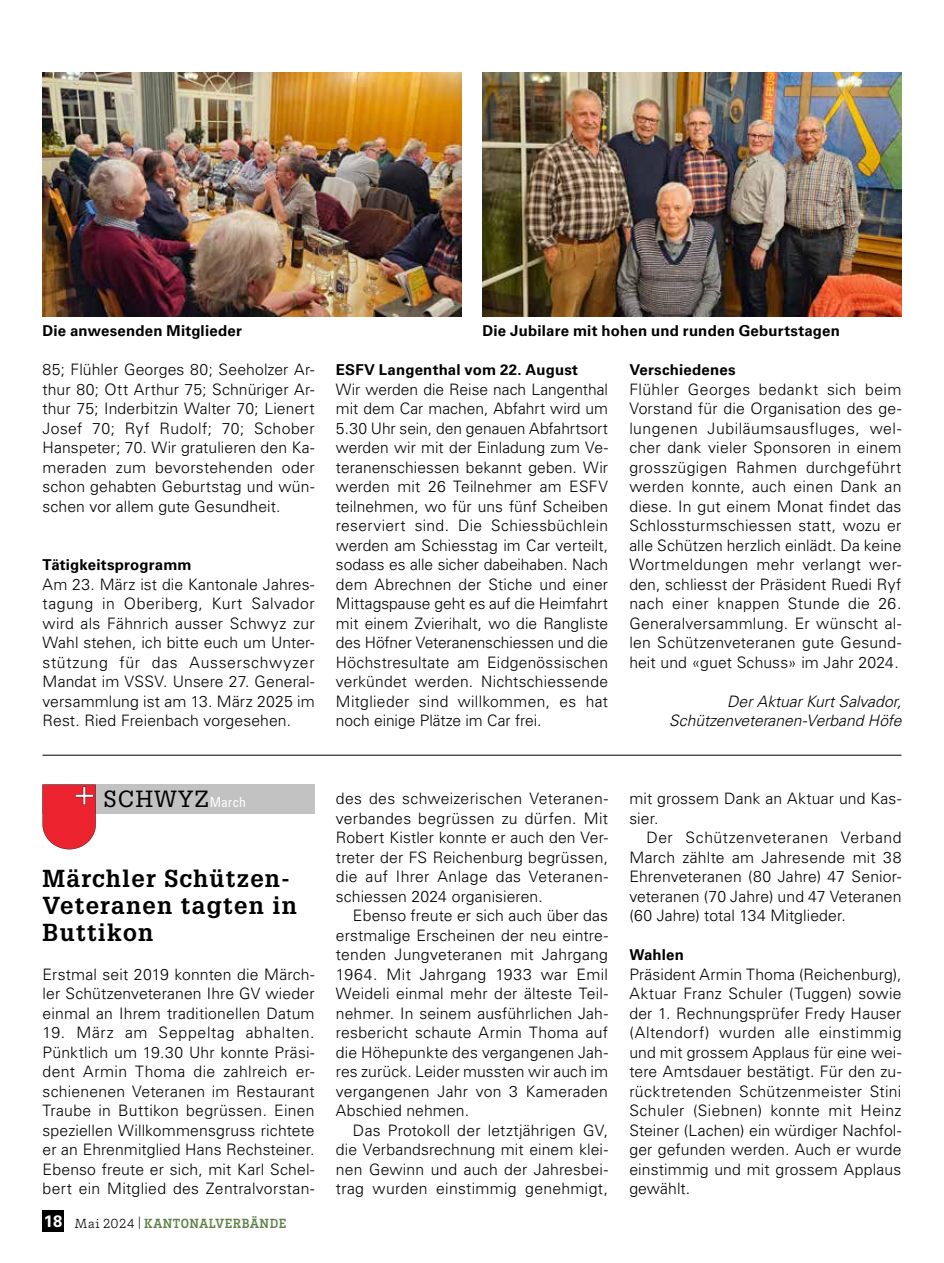
<style>
.page{position:relative;width:944px;height:1263px;background:#fff}
.page>*{position:absolute;margin:0;border:0;box-sizing:border-box;transform-origin:0 0}
.t1{font:700 24px/27px "Glypha LT Std";letter-spacing:.05em;color:#000}
.t2{font:22.8px "Glypha LT Std";letter-spacing:.05em;color:#000}
.t3{font:700 16.5px "Univers LT Std";color:#fff}
.t4{font:300 15.75px/19.5px "Univers LT Std";letter-spacing:.01em;color:#000;text-align:justify}
.t5{font:italic 300 15.75px/19.5px "Univers LT Std";color:#000;text-align:right}
.t6{font:700 15px "Univers LT Std";letter-spacing:.015em;color:#000}
.t7{font:700 13.65px "Brix Slab";letter-spacing:.045em;color:#5e8149;scale:.93 1}
.s1{font-family:"Univers LT Std";font-stretch:condensed;font-size:13.65px;color:#fff}
.s2{font-weight:300;font-size:13.5px;color:#000}
</style>
<div class="page">
<div style="left:43px;top:1210px;width:21px;height:21px;background:#000"></div>
<img style="left:483px;top:72px;width:418px;height:244px">
<img style="left:43px;top:72px;width:418px;height:244px">
<hr style="left:43px;top:755px;width:858px;height:1px;background:#000">
<div style="left:43px;top:784px;width:272px;height:30px;background:#c3c2c2"></div>
<svg style="left:43px;top:784px;width:53px;height:65px"></svg>
<p class="t6" style="left:43px;top:322px;width:201px">Die anwesenden Mitglieder</p>
<p class="t6" style="left:483px;top:322px;width:359px">Die Jubilare mit hohen und runden Geburtstagen</p>
<p class="t4" style="left:43px;top:360px;width:274px">85; Flühler Georges 80; Seeholzer Ar&shy;thur 80; Ott Arthur 75; Schnüriger Ar&shy;thur 75; Inderbitzin Walter 70; Lienert Josef 70; Ryf Rudolf; 70; Schober Hanspeter; 70. Wir gratulieren den Ka&shy;meraden zum bevorstehenden oder schon gehabten Geburtstag und wün&shy;schen vor allem gute Gesundheit.</p>
<p class="t6" style="left:43px;top:556px;width:151px">Tätigkeitsprogramm</p>
<p class="t4" style="left:43px;top:574px;width:274px">Am 23. März ist die Kantonale Jahres&shy;tagung in Oberiberg, Kurt Salvador wird als Fähnrich ausser Schwyz zur Wahl stehen, ich bitte euch um Unter&shy;stützung für das Ausserschwyzer Mandat im VSSV. Unsere 27. General&shy;versammlung ist am 13. März 2025 im Rest. Ried Freienbach vorgesehen.</p>
<p class="t6" style="left:336px;top:361px;width:244px">ESFV Langenthal vom 22. August</p>
<p class="t4" style="left:336px;top:379px;width:274px">Wir werden die Reise nach Langenthal mit dem Car machen, Abfahrt wird um 5.30 Uhr sein, den genauen Abfahrtsort werden wir mit der Einladung zum Ve&shy;teranenschiessen bekannt geben. Wir werden mit 26 Teilnehmer am ESFV teilnehmen, wo für uns fünf Scheiben reserviert sind. Die Schiessbüchlein werden am Schiesstag im Car verteilt, sodass es alle sicher dabeihaben. Nach dem Abrechnen der Stiche und einer Mittagspause geht es auf die Heimfahrt mit einem Zvierihalt, wo die Rangliste des Höfner Veteranenschiessen und die Höchstresultate am Eidgenössischen verkündet werden. Nichtschiessende Mitglieder sind willkommen, es hat noch einige Plätze im Car frei.</p>
<p class="t6" style="left:629px;top:361px;width:108px">Verschiedenes</p>
<p class="t4" style="left:629px;top:379px;width:274px">Flühler Georges bedankt sich beim Vorstand für die Organisation des ge&shy;lungenen Jubiläumsausfluges, wel&shy;cher dank vieler Sponsoren in einem grosszügigen Rahmen durchgeführt werden konnte, auch einen Dank an diese. In gut einem Monat findet das Schlossturmschiessen statt, wozu er alle Schützen herzlich einlädt. Da keine Wortmeldungen mehr verlangt wer&shy;den, schliesst der Präsident Ruedi Ryf nach einer knappen Stunde die 26.<br>Generalversammlung. Er wünscht al&shy;len Schützenveteranen gute Gesund&shy;heit und «guet Schuss» im Jahr 2024.</p>
<p class="t5" style="left:669px;top:691px;width:234px">Der Aktuar Kurt Salvador,<br>Schützenveteranen-Verband Höfe</p>
<h2 class="t2" style="left:104px;top:785px;width:144px">SCHWYZ<span class="s1">March</span></h2>
<h1 class="t1" style="left:43px;top:865px;width:256px">Märchler Schützen--<br>Veteranen tagten in<br>Buttikon</h1>
<p class="t4" style="left:43px;top:964px;width:274px">Erstmal seit 2019 konnten die Märch&shy;ler Schützenveteranen Ihre GV wieder einmal an Ihrem traditionellen Datum</p>
<p class="t4" style="left:43px;top:1023px;width:274px">19. März am Seppeltag abhalten.<br>Pünktlich um 19.30 Uhr konnte Präsi&shy;dent Armin Thoma die zahlreich er&shy;schienenen Veteranen im Restaurant Traube in Buttikon begrüssen. Einen speziellen Willkommensgruss richtete er an Ehrenmitglied Hans Rechsteiner.<br>Ebenso freute er sich, mit Karl Schel&shy;bert ein Mitglied des Zentralvorstan-</p>
<p class="t3" style="left:44px;top:1211px;width:20px">18</p>
<p class="t7" style="left:75px;top:1214px;width:229px"><span class="s2">Mai 2024 |</span> KANTONALVERBÄNDE</p>
<p class="t4" style="left:336px;top:789px;width:274px">des des schweizerischen Veteranen&shy;verbandes begrüssen zu dürfen. Mit Robert Kistler konnte er auch den Ver&shy;treter der FS Reichenburg begrüssen, die auf Ihrer Anlage das Veteranen&shy;schiessen 2024 organisieren.</p>
<p class="t4" style="left:336px;top:906px;width:274px;text-indent:17px">Ebenso freute er sich auch über das erstmalige Erscheinen der neu eintre&shy;tenden Jungveteranen mit Jahrgang 1964. Mit Jahrgang 1933 war Emil Weideli einmal mehr der älteste Teil&shy;nehmer. In seinem ausführlichen Jah&shy;resbericht schaute Armin Thoma auf die Höhepunkte des vergangenen Jah&shy;res zurück. Leider mussten wir auch im vergangenen Jahr von 3 Kameraden Abschied nehmen.</p>
<p class="t4" style="left:336px;top:1120px;width:274px;text-indent:17px">Das Protokoll der letztjährigen GV, die Verbandsrechnung mit einem klei&shy;nen Gewinn und auch der Jahresbei&shy;trag wurden einstimmig genehmigt,</p>
<p class="t4" style="left:629px;top:789px;width:274px">mit grossem Dank an Aktuar und Kas&shy;sier.</p>
<p class="t4" style="left:629px;top:828px;width:274px;text-indent:17px">Der Schützenveteranen Verband March zählte am Jahresende mit 38<br>Ehrenveteranen (80 Jahre) 47 Senior&shy;veteranen (70 Jahre) und 47 Veteranen (60 Jahre) total 134 Mitglieder.</p>
<p class="t6" style="left:629px;top:946px;width:56px">Wahlen</p>
<p class="t4" style="left:629px;top:964px;width:274px">Präsident Armin Thoma (Reichenburg), Aktuar Franz Schuler (Tuggen) sowie der 1. Rechnungsprüfer Fredy Hauser (Altendorf) wurden alle einstimmig und mit grossem Applaus für eine wei&shy;tere Amtsdauer bestätigt. Für den zu&shy;rücktretenden Schützenmeister Stini Schuler (Siebnen) konnte mit Heinz Steiner (Lachen) ein würdiger Nachfol&shy;ger gefunden werden. Auch er wurde einstimmig und mit grossem Applaus gewählt.</p>
</div>
